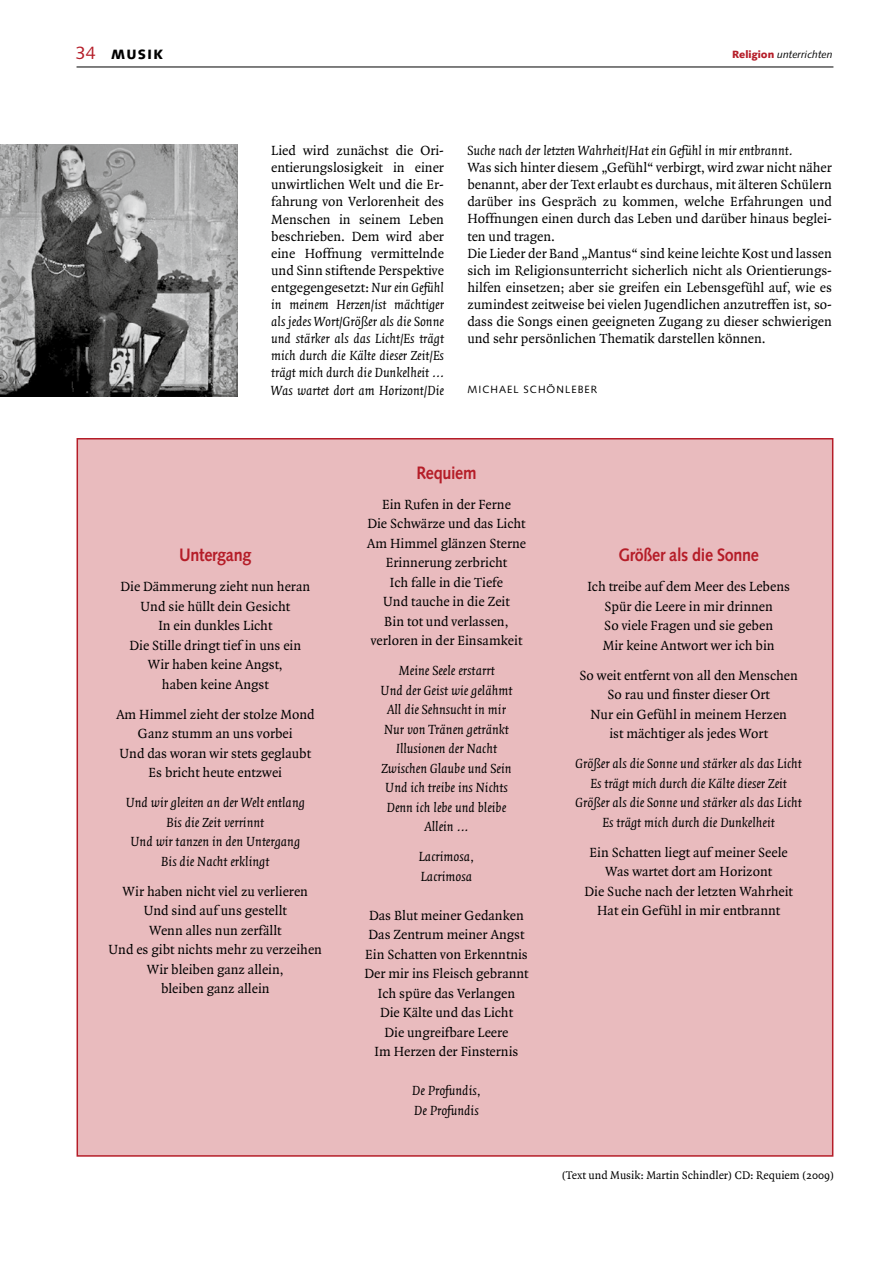
<style>
.page{position:relative;width:893px;height:1263px;background:#fff}
.page>*{position:absolute;margin:0;border:0;box-sizing:border-box;transform-origin:0 0}
.t1{font:700 18px "Syntax";letter-spacing:-.02em;color:#b51d28;scale:.9 1}
.t2{font:14.25px/19.5px "Quadraat";color:#000;text-align:center}
.t3{font:italic 14.25px/19.5px "Quadraat";color:#000;text-align:center}
.t4{font:900 13.5px "Syntax";color:#000}
.t5{font:12px "Quadraat";color:#000}
.t6{font:italic 10.5px "Syntax";color:#000}
.t7{font:10.5px "Syntax";color:#000}
.s1{font-weight:400;font-size:18px;color:#b51d28}
.s2{font-weight:900;font-style:normal;color:#b51d28}
.s3{font-style:italic}
</style>
<div class="page">
<hr style="left:77px;top:67px;width:756px;height:1px;background:#000">
<div style="left:77px;top:438px;width:756px;height:719px;background:#e9bbbe;border:2px solid #b51d28"></div>
<img style="left:0;top:145px;width:237px;height:252px">
<p class="t4" style="left:76px;top:47px;width:88px"><span class="s1">34</span> MUSIK</p>
<p class="t6" style="left:732px;top:49px;width:102px"><span class="s2">Religion</span> unterrichten</p>
<p class="t2" style="left:271px;top:142px;width:174px;line-height:17.1px;text-align:justify">Lied wird zunächst die Ori&shy;entierungslosigkeit in einer unwirtlichen Welt und die Er&shy;fahrung von Verlorenheit des Menschen in seinem Leben beschrieben. Dem wird aber eine Hoffnung vermittelnde und Sinn stiftende Perspektive entgegengesetzt: <span class="s3">Nur ein Gefühl in meinem Herzen/ist mächtiger als jedes Wort/Größer als die Sonne und stärker als das Licht/Es trägt mich durch die Kälte dieser Zeit/Es trägt mich durch die Dunkelheit ...<br>Was wartet dort am Horizont/Die</span></p>
<p class="t3" style="left:467px;top:141px;width:327px">Suche nach der letzten Wahrheit/Hat ein Gefühl in mir entbrannt.</p>
<p class="t2" style="left:467px;top:159px;width:366px;line-height:17.1px;text-align:left">Was sich hinter diesem „Gefühl“ verbirgt, wird zwar nicht näher benannt, aber der Text erlaubt es durchaus, mit älteren Schülern darüber ins Gespräch zu kommen, welche Erfahrungen und Hoffnungen einen durch das Leben und darüber hinaus beglei&shy;ten und tragen.<br>Die Lieder der Band „Mantus“ sind keine leichte Kost und lassen sich im Religionsunterricht sicherlich nicht als Orientierungs&shy;hilfen einsetzen; aber sie greifen ein Lebensgefühl auf, wie es zumindest zeitweise bei vielen Jugendlichen anzutreffen ist, so&shy;dass die Songs einen geeigneten Zugang zu dieser schwierigen und sehr persönlichen Thematik darstellen können.</p>
<p class="t7" style="left:467px;top:383px;width:19px">MICHAEL</p>
<p class="t7" style="left:524px;top:383px;width:41px">SCHÖNLEBER</p>
<p class="t1" style="left:179px;top:544px;width:82px">Untergang</p>
<p class="t2" style="left:120px;top:577px;width:191px">Die Dämmerung zieht nun heran<br>Und sie hüllt dein Gesicht<br>In ein dunkles Licht<br>Die Stille dringt tief in uns ein<br>Wir haben keine Angst,<br>haben keine Angst</p>
<p class="t2" style="left:116px;top:705px;width:200px">Am Himmel zieht der stolze Mond<br>Ganz stumm an uns vorbei<br>Und das woran wir stets geglaubt<br>Es bricht heute entzwei</p>
<p class="t3" style="left:126px;top:793px;width:181px">Und wir gleiten an der Welt entlang<br>Bis die Zeit verrinnt<br>Und wir tanzen in den Untergang<br>Bis die Nacht erklingt</p>
<p class="t2" style="left:109px;top:882px;width:215px">Wir haben nicht viel zu verlieren<br>Und sind auf uns gestellt<br>Wenn alles nun zerfällt<br>Und es gibt nichts mehr zu verzeihen<br>Wir bleiben ganz allein,<br>bleiben ganz allein</p>
<p class="t1" style="left:416px;top:462px;width:68px">Requiem</p>
<p class="t2" style="left:367px;top:495px;width:161px">Ein Rufen in der Ferne<br>Die Schwärze und das Licht<br>Am Himmel glänzen Sterne<br>Erinnerung zerbricht<br>Ich falle in die Tiefe<br>Und tauche in die Zeit<br>Bin tot und verlassen, verloren in der Einsamkeit</p>
<p class="t3" style="left:381px;top:661px;width:133px">Meine Seele erstarrt<br>Und der Geist wie gelähmt<br>All die Sehnsucht in mir<br>Nur von Tränen getränkt<br>Illusionen der Nacht<br>Zwischen Glaube und Sein<br>Und ich treibe ins Nichts<br>Denn ich lebe und bleibe<br>Allein ...</p>
<p class="t3" style="left:419px;top:847px;width:57px;text-align:left">Lacrimosa,<br>Lacrimosa</p>
<p class="t2" style="left:364px;top:906px;width:166px">Das Blut meiner Gedanken<br>Das Zentrum meiner Angst<br>Ein Schatten von Erkenntnis<br>Der mir ins Fleisch gebrannt<br>Ich spüre das Verlangen<br>Die Kälte und das Licht<br>Die ungreifbare Leere<br>Im Herzen der Finsternis</p>
<p class="t3" style="left:412px;top:1081px;width:70px;text-align:left">De Profundis,<br>De Profundis</p>
<p class="t1" style="left:618px;top:544px;width:158px">Größer als die Sonne</p>
<p class="t2" style="left:587px;top:577px;width:204px">Ich treibe auf dem Meer des Lebens<br>Spür die Leere in mir drinnen<br>So viele Fragen und sie geben<br>Mir keine Antwort wer ich bin</p>
<p class="t2" style="left:579px;top:666px;width:220px">So weit entfernt von all den Menschen<br>So rau und finster dieser Ort<br>Nur ein Gefühl in meinem Herzen<br>ist mächtiger als jedes Wort</p>
<p class="t3" style="left:575px;top:754px;width:228px">Größer als die Sonne und stärker als das Licht Es trägt mich durch die Kälte dieser Zeit Größer als die Sonne und stärker als das Licht Es trägt mich durch die Dunkelheit</p>
<p class="t2" style="left:584px;top:843px;width:210px">Ein Schatten liegt auf meiner Seele<br>Was wartet dort am Horizont<br>Die Suche nach der letzten Wahrheit<br>Hat ein Gefühl in mir entbrannt</p>
<p class="t5" style="left:562px;top:1169px;width:274px">(Text und Musik: Martin Schindler) CD: Requiem (2009)</p>
</div>
